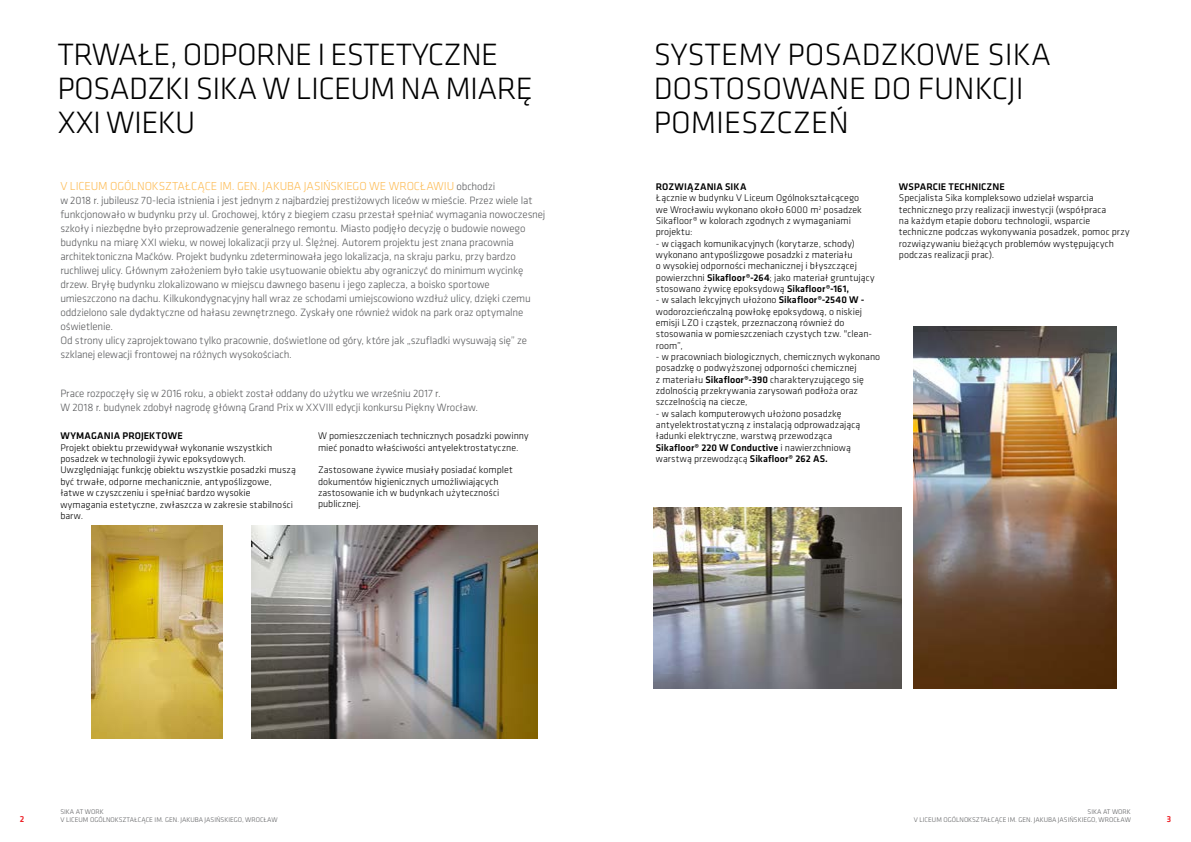
<style>
.page{position:relative;width:1191px;height:842px;background:#fff}
.page>*{position:absolute;margin:0;border:0;box-sizing:border-box;transform-origin:0 0}
.t1{font:300 32px/34px "Klavika";letter-spacing:-.02em;color:#000}
.t2{font:300 32px/34px "Klavika";color:#000}
.t3{font:300 12px "Klavika";letter-spacing:-.01em;color:#fdbb54}
.t4{font:300 11px/14px "Klavika";letter-spacing:-.01em;color:#58595b}
.t5{font:300 10px/11.3px "Klavika";letter-spacing:.005em;color:#000}
.t6{font:500 10px "Klavika";letter-spacing:.01em;color:#000}
.t7{font:500 9px "Klavika";color:#ed1d24}
.t8{font:300 7px/8.4px "Klavika";color:#58595b;text-align:right}
.s1{font-size:11px;color:#58595b}
.s2{font-weight:500}
</style>
<div class="page">
<img style="left:251px;top:525px;width:287px;height:214px">
<img style="left:913px;top:326px;width:203px;height:363px">
<img style="left:653px;top:507px;width:248px;height:182px">
<img style="left:91px;top:525px;width:132px;height:214px">
<h1 class="t1" style="left:57px;top:37px;width:477px">TRWAŁE, ODPORNE I ESTETYCZNE<br>POSADZKI SIKA W LICEUM NA MIARĘ<br>XXI WIEKU</h1>
<p class="t3" style="left:60px;top:179px;width:436px">V LICEUM OGÓLNOKSZTAŁCĄCE IM. GEN. JAKUBA JASIŃSKIEGO WE WROCŁAWIU <span class="s1">obchodzi</span></p>
<p class="t4" style="left:60px;top:193px;width:486px">w 2018 r. jubileusz 70-lecia istnienia i jest jednym z najbardziej prestiżowych liceów w mieście. Przez wiele lat funkcjonowało w budynku przy ul. Grochowej, który z biegiem czasu przestał spełniać wymagania nowoczesnej szkoły i niezbędne było przeprowadzenie generalnego remontu. Miasto podjęło decyzję o budowie nowego budynku na miarę XXI wieku, w nowej lokalizacji przy ul. Ślężnej. Autorem projektu jest znana pracownia architektoniczna Maćków. Projekt budynku zdeterminowała jego lokalizacja, na skraju parku, przy bardzo ruchliwej ulicy. Głównym założeniem było takie usytuowanie obiektu aby ograniczyć do minimum wycinkę drzew. Bryłę budynku zlokalizowano w miejscu dawnego basenu i jego zaplecza, a boisko sportowe umieszczono na dachu. Kilkukondygnacyjny hall wraz ze schodami umiejscowiono wzdłuż ulicy, dzięki czemu oddzielono sale dydaktyczne od hałasu zewnętrznego. Zyskały one również widok na park oraz optymalne oświetlenie.<br>Od strony ulicy zaprojektowano tylko pracownie, doświetlone od góry, które jak „szufladki wysuwają się” ze szklanej elewacji frontowej na różnych wysokościach.</p>
<p class="t4" style="left:60px;top:386px;width:419px">Prace rozpoczęły się w 2016 roku, a obiekt został oddany do użytku we wrześniu 2017 r.<br>W 2018 r. budynek zdobył nagrodę główną Grand Prix w XXVIII edycji konkursu Piękny Wrocław.</p>
<p class="t6" style="left:60px;top:429px;width:124px">WYMAGANIA PROJEKTOWE</p>
<p class="t5" style="left:60px;top:442px;width:237px">Projekt obiektu przewidywał wykonanie wszystkich posadzek w technologii żywic epoksydowych.<br>Uwzględniając funkcję obiektu wszystkie posadzki muszą być trwałe, odporne mechanicznie, antypoślizgowe, łatwe w czyszczeniu i spełniać bardzo wysokie wymagania estetyczne, zwłaszcza w zakresie stabilności barw.</p>
<p class="t5" style="left:318px;top:430px;width:212px">W pomieszczeniach technicznych posadzki powinny mieć ponadto właściwości antyelektrostatyczne.</p>
<p class="t5" style="left:318px;top:464px;width:196px">Zastosowane żywice musiały posiadać komplet dokumentów higienicznych umożliwiających zastosowanie ich w budynkach użyteczności publicznej.</p>
<h1 class="t2" style="left:653px;top:37px;width:399px">SYSTEMY POSADZKOWE SIKA<br>DOSTOSOWANE DO FUNKCJI<br>POMIESZCZEŃ</h1>
<p class="t6" style="left:656px;top:180px;width:92px">ROZWIĄZANIA SIKA</p>
<p class="t5" style="left:656px;top:192px;width:208px">Łącznie w budynku V Liceum Ogólnokształcącego we Wrocławiu wykonano około 6000 m<sup>2</sup> posadzek Sikafloor® w kolorach zgodnych z wymaganiami projektu:</p>
<p class="t5" style="left:656px;top:238px;width:220px">- w ciągach komunikacyjnych (korytarze, schody) wykonano antypoślizgowe posadzki z materiału<br>o wysokiej odporności mechanicznej i błyszczącej powierzchni <span class="s2">Sikafloor®-264</span>; jako materiał gruntujący stosowano żywicę epoksydową <span class="s2">Sikafloor®-161,</span></p>
<p class="t5" style="left:656px;top:294px;width:218px">- w salach lekcyjnych ułożono <span class="s2">Sikafloor®-2540 W - </span>wodorozcieńczalną powłokę epoksydową, o niskiej emisji LZO i cząstek, przeznaczoną również do stosowania w pomieszczeniach czystych tzw. "clean&shy;room”,</p>
<p class="t5" style="left:656px;top:351px;width:226px">- w pracowniach biologicznych, chemicznych wykonano posadzkę o podwyższonej odporności chemicznej<br>z materiału <span class="s2">Sikafloor®-390</span> charakteryzującego się zdolnością przekrywania zarysowań podłoża oraz szczelnością na ciecze,</p>
<p class="t5" style="left:656px;top:408px;width:206px">- w salach komputerowych ułożono posadzkę antyelektrostatyczną z instalacją odprowadzającą ładunki elektryczne, warstwą przewodząca <span class="s2">Sikafloor® 220 W Conductive</span> i nawierzchniową warstwą przewodzącą <span class="s2">Sikafloor® 262 AS.</span></p>
<p class="t6" style="left:899px;top:180px;width:107px">WSPARCIE TECHNICZNE</p>
<p class="t5" style="left:899px;top:192px;width:232px">Specjalista Sika kompleksowo udzielał wsparcia technicznego przy realizacji inwestycji (współpraca<br>na każdym etapie doboru technologii, wsparcie techniczne podczas wykonywania posadzek, pomoc przy rozwiązywaniu bieżących problemów występujących podczas realizacji prac).</p>
<p class="t8" style="left:60px;top:807px;width:219px;text-align:left">SIKA AT WORK<br>V LICEUM OGÓLNOKSZTAŁCĄCE IM. GEN. JAKUBA JASIŃSKIEGO, WROCŁAW</p>
<p class="t8" style="left:913px;top:807px;width:219px">SIKA AT WORK<br>V LICEUM OGÓLNOKSZTAŁCĄCE IM. GEN. JAKUBA JASIŃSKIEGO, WROCŁAW</p>
<p class="t7" style="left:20px;top:813px;width:6px">2</p>
<p class="t7" style="left:1166px;top:813px;width:6px">3</p>
</div>
